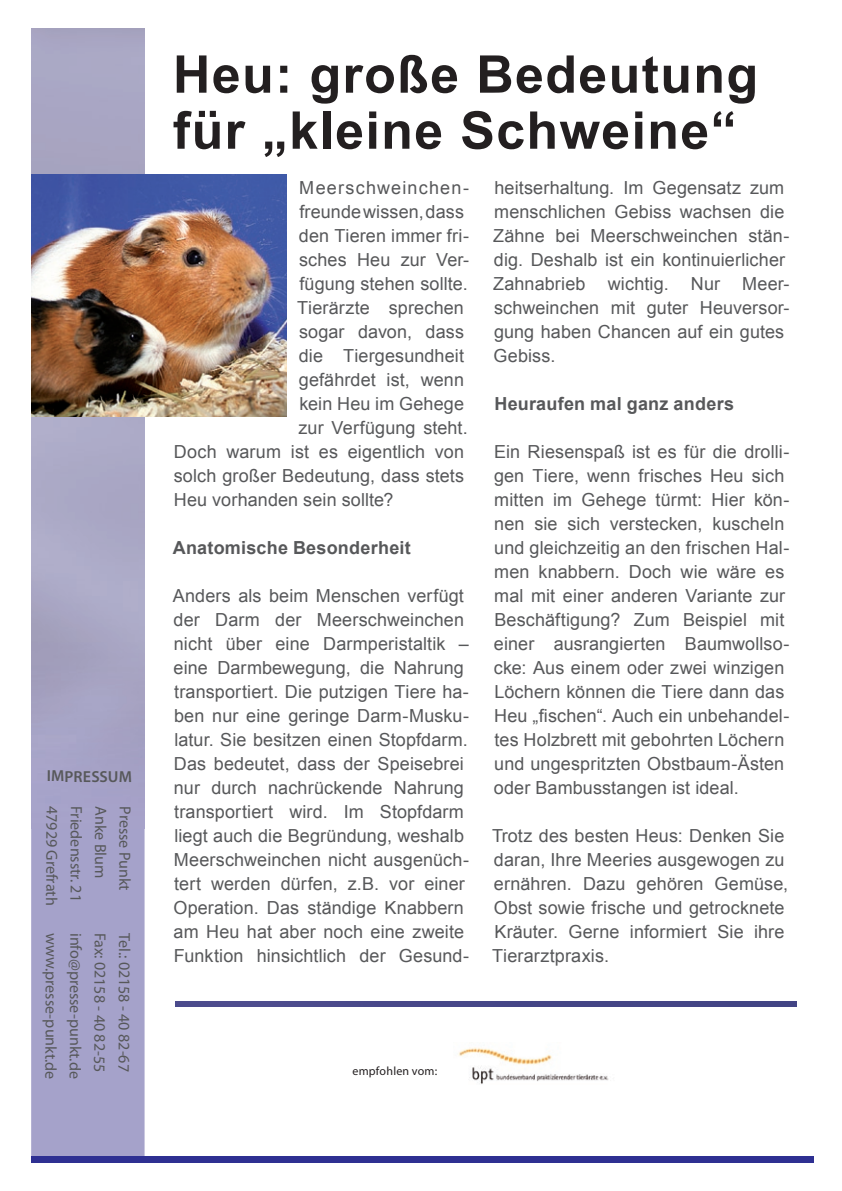
<style>
.page{position:relative;width:842px;height:1191px;background:#fff}
.page>*{position:absolute;margin:0;border:0;box-sizing:border-box;transform-origin:0 0}
.t1{font:700 52px/56px "Arial";letter-spacing:.025em;color:#231f20}
.t2{font:18px/24px "Arial";letter-spacing:.005em;color:#57585a}
.t3{font:700 18px "Arial";letter-spacing:.015em;color:#57585a}
.t4{font:18px "Arial";letter-spacing:.065em;color:#57585a}
.t5{font:16px "Myriad Pro";letter-spacing:-.005em;color:#57585a}
.t6{font:600 16px "Myriad Pro";letter-spacing:.005em;color:#57585a}
.t7{font:12px "Myriad Pro";letter-spacing:.02em;color:#231f20}
</style>
<div class="page">
<div style="left:31px;top:828px;width:114px;height:329px;background:#a5a2ca"></div>
<div style="left:31px;top:1157px;width:783px;height:6px;background:#2e3092"></div>
<img style="left:31px;top:28px;width:114px;height:800px">
<div style="left:176px;top:1001px;width:621px;height:5px;background:#464788"></div>
<img style="left:458px;top:1047px;width:151px;height:37px">
<img style="left:31px;top:174px;width:256px;height:242px">
<p class="t6" style="left:47px;top:766px;width:87px">IMPRESSUM</p>
<p class="t5" style="left:62px;top:806px;width:101px;rotate:90deg">47929 Grefrath</p>
<p class="t5" style="left:86px;top:806px;width:97px;rotate:90deg">Friedensstr. 21</p>
<p class="t5" style="left:110px;top:806px;width:74px;rotate:90deg">Anke Blum</p>
<p class="t5" style="left:135px;top:806px;width:86px;rotate:90deg">Presse Punkt</p>
<p class="t5" style="left:61px;top:932px;width:148px;rotate:90deg">www.presse-punkt.de</p>
<p class="t5" style="left:85px;top:932px;width:147px;rotate:90deg">info@presse-punkt.de</p>
<p class="t5" style="left:110px;top:933px;width:141px;rotate:90deg">Fax: 02158 - 40 82-55</p>
<p class="t5" style="left:134px;top:933px;width:140px;rotate:90deg">Tel.: 02158 - 40 82-67</p>
<h1 class="t1" style="left:173px;top:48px;width:587px">Heu: große Bedeutung für „kleine Schweine“</h1>
<p class="t4" style="left:299px;top:176px;width:171px">Meerschweinchen-</p>
<p class="t2" style="left:299px;top:200px;width:166px">freunde wissen, dass</p>
<p class="t2" style="left:299px;top:224px;width:172px">den Tieren immer fri-</p>
<p class="t2" style="left:299px;top:248px;width:172px">sches Heu zur Ver-</p>
<p class="t2" style="left:299px;top:272px;width:170px">fügung stehen sollte.</p>
<p class="t2" style="left:297px;top:296px;width:168px">Tierärzte sprechen</p>
<p class="t2" style="left:299px;top:320px;width:167px">sogar davon, dass</p>
<p class="t2" style="left:299px;top:344px;width:167px">die Tiergesundheit</p>
<p class="t2" style="left:299px;top:368px;width:167px">gefährdet ist, wenn</p>
<p class="t2" style="left:299px;top:392px;width:166px">kein Heu im Gehege</p>
<p class="t2" style="left:299px;top:416px;width:171px">zur Verfügung steht.</p>
<p class="t2" style="left:174px;top:440px;width:292px">Doch warum ist es eigentlich von</p>
<p class="t2" style="left:174px;top:464px;width:292px">solch großer Bedeutung, dass stets</p>
<p class="t2" style="left:174px;top:488px;width:221px">Heu vorhanden sein sollte?</p>
<p class="t3" style="left:173px;top:536px;width:240px">Anatomische Besonderheit</p>
<p class="t2" style="left:173px;top:584px;width:298px">Anders als beim Menschen verfügt der Darm der Meerschweinchen nicht über eine Darmperistaltik – eine Darmbewegung, die Nahrung transportiert. Die putzigen Tiere ha&shy;ben nur eine geringe Darm-Musku&shy;latur. Sie besitzen einen Stopfdarm.<br>Das bedeutet, dass der Speisebrei nur durch nachrückende Nahrung transportiert wird. Im Stopfdarm liegt auch die Begründung, weshalb Meerschweinchen nicht ausgenüch&shy;tert werden dürfen, z.B. vor einer Operation. Das ständige Knabbern am Heu hat aber noch eine zweite Funktion hinsichtlich der Gesund-</p>
<p class="t2" style="left:493px;top:176px;width:298px">heitserhaltung. Im Gegensatz zum menschlichen Gebiss wachsen die<br>Zähne bei Meerschweinchen stän&shy;dig. Deshalb ist ein kontinuierlicher<br>Zahnabrieb wichtig. Nur Meer&shy;schweinchen mit guter Heuversor&shy;gung haben Chancen auf ein gutes<br>Gebiss.</p>
<p class="t3" style="left:494px;top:392px;width:241px">Heuraufen mal ganz anders</p>
<p class="t2" style="left:494px;top:440px;width:297px">Ein Riesenspaß ist es für die drolli&shy;gen Tiere, wenn frisches Heu sich mitten im Gehege türmt: Hier kön&shy;nen sie sich verstecken, kuscheln und gleichzeitig an den frischen Hal&shy;men knabbern. Doch wie wäre es mal mit einer anderen Variante zur Beschäftigung? Zum Beispiel mit einer ausrangierten Baumwollso&shy;cke: Aus einem oder zwei winzigen Löchern können die Tiere dann das Heu „fischen“. Auch ein unbehandel&shy;tes Holzbrett mit gebohrten Löchern und ungespritzten Obstbaum-Ästen oder Bambusstangen ist ideal.</p>
<p class="t2" style="left:492px;top:824px;width:298px">Trotz des besten Heus: Denken Sie daran, Ihre Meeries ausgewogen zu ernähren. Dazu gehören Gemüse,<br>Obst sowie frische und getrocknete<br>Kräuter. Gerne informiert Sie ihre<br>Tierarztpraxis.</p>
<p class="t7" style="left:352px;top:1064px;width:86px">empfohlen vom:</p>
</div>
